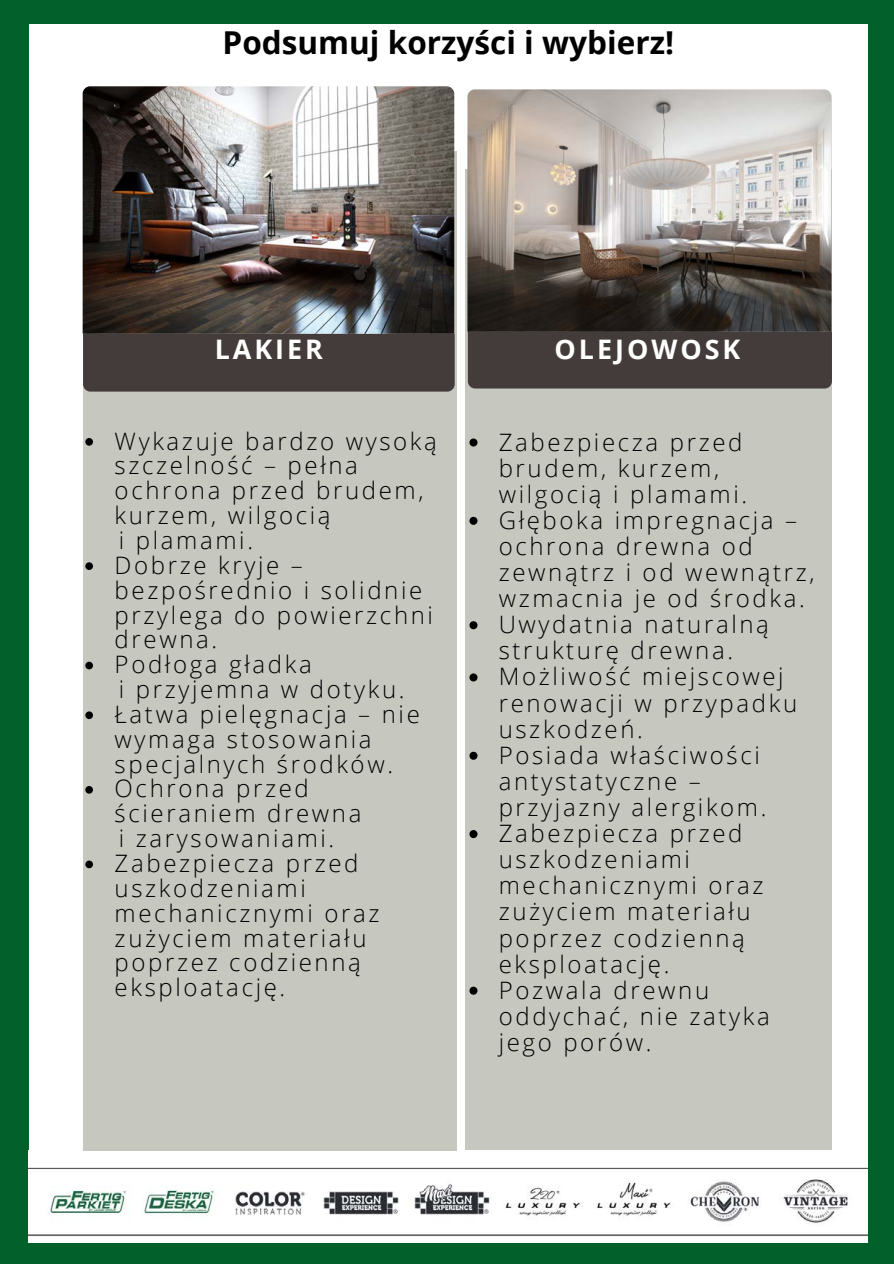
<style>
.page{position:relative;width:894px;height:1264px;background:#fff}
.page>*{position:absolute;margin:0;border:0;box-sizing:border-box;transform-origin:0 0}
.t1{font:700 31.5px "Open Sans";color:#000}
.t2{font:700 26.85px "Open Sans";letter-spacing:.11em;color:#fff}
.t3{font:300 24px/26.1px "Open Sans";letter-spacing:.11em;color:#000}
</style>
<div class="page">
<div style="left:0;top:0;width:893px;height:1263px;background:#02602a"></div>
<div style="left:29px;top:24px;width:838px;height:1192px;background:#fff"></div>
<img style="left:29px;top:1150px;width:838px;height:92px">
<div style="left:83px;top:151px;width:373px;height:999px;background:#c6c8bf"></div>
<div style="left:83px;top:334px;width:371px;height:57px;background:#433c3b"></div>
<img style="left:83px;top:86px;width:371px;height:248px">
<div style="left:466px;top:169px;width:364px;height:980px;background:#c6c8bf"></div>
<div style="left:467px;top:332px;width:364px;height:56px;background:#433c3b"></div>
<img style="left:467px;top:89px;width:364px;height:243px">
<svg style="left:85px;top:438px;width:8px;height:7px"></svg>
<svg style="left:85px;top:562px;width:8px;height:8px"></svg>
<svg style="left:85px;top:661px;width:8px;height:8px"></svg>
<svg style="left:85px;top:711px;width:8px;height:8px"></svg>
<svg style="left:85px;top:786px;width:8px;height:7px"></svg>
<svg style="left:85px;top:860px;width:8px;height:8px"></svg>
<svg style="left:469px;top:438px;width:8px;height:8px"></svg>
<svg style="left:469px;top:517px;width:8px;height:8px"></svg>
<svg style="left:469px;top:621px;width:8px;height:8px"></svg>
<svg style="left:469px;top:673px;width:8px;height:8px"></svg>
<svg style="left:469px;top:751px;width:8px;height:8px"></svg>
<svg style="left:469px;top:830px;width:8px;height:8px"></svg>
<svg style="left:469px;top:986px;width:8px;height:8px"></svg>
<h1 class="t1" style="left:222px;top:20px;width:453px">Podsumuj korzyści i wybierz!</h1>
<p class="t2" style="left:215px;top:331px;width:110px">LAKIER</p>
<p class="t2" style="left:554px;top:331px;width:187px">OLEJOWOSK</p>
<p class="t3" style="left:115px;top:427px;width:324px;line-height:24.9px">Wykazuje bardzo wysoką szczelność – pełna ochrona przed brudem, kurzem, wilgocią</p>
<p class="t3" style="left:115px;top:552px;width:320px;line-height:24.9px">Dobrze kryje – bezpośrednio i solidnie przylega do powierzchni drewna.<br>Podłoga gładka</p>
<p class="t3" style="left:115px;top:701px;width:306px;line-height:24.9px">Łatwa pielęgnacja – nie wymaga stosowania specjalnych środków.<br>Ochrona przed ścieraniem drewna</p>
<p class="t3" style="left:115px;top:850px;width:266px;line-height:24.9px">Zabezpiecza przed uszkodzeniami mechanicznymi oraz zużyciem materiału poprzez codzienną eksploatację.</p>
<p class="t3" style="left:119px;top:526px;width:136px">i plamami.</p>
<p class="t3" style="left:119px;top:675px;width:287px">i przyjemna w dotyku.</p>
<p class="t3" style="left:119px;top:824px;width:217px">i zarysowaniami.</p>
<p class="t3" style="left:498px;top:428px;width:317px">Zabezpiecza przed brudem, kurzem, wilgocią i plamami.<br>Głęboka impregnacja – ochrona drewna od zewnątrz i od wewnątrz, wzmacnia je od środka.<br>Uwydatnia naturalną strukturę drewna.<br>Możliwość miejscowej renowacji w przypadku uszkodzeń.<br>Posiada właściwości antystatyczne – przyjazny alergikom.<br>Zabezpiecza przed uszkodzeniami mechanicznymi oraz zużyciem materiału poprzez codzienną eksploatację.<br>Pozwala drewnu oddychać, nie zatyka jego porów.</p>
</div>
